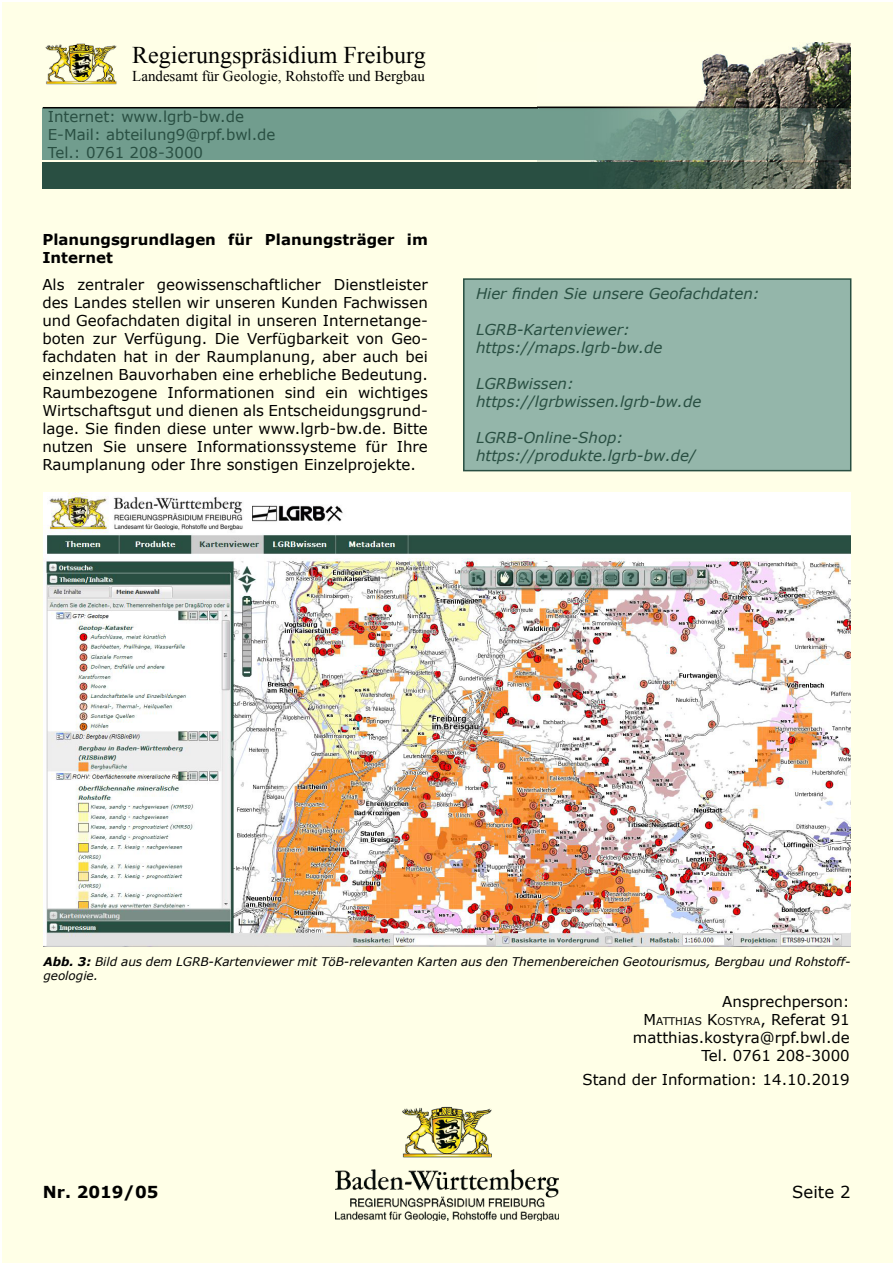
<style>
.page{position:relative;width:893px;height:1263px;background:#fff}
.page>*{position:absolute;margin:0;border:0;box-sizing:border-box;transform-origin:0 0}
.t1{font:24px "Times New Roman";color:#000}
.t2{font:700 16.5px "Verdana";color:#000}
.t3{font:16.5px "Verdana";color:#000}
.t4{font:15px/18px "Verdana";color:#000;text-align:justify}
.t5{font:italic 15px "Verdana";color:#294f42}
.t6{font:15px/18px "Verdana";color:#294f42}
.t7{font:700 15px/18px "Verdana";color:#000}
.t8{font:15px "Times New Roman";color:#000}
.t9{font:italic 12px/14.4px "Verdana";color:#000}
.t10{font:10.5px "Verdana";color:#000}
.s1{font-weight:700}
.s2{font-size:15px}
</style>
<div class="page">
<div style="left:2px;top:2px;width:891px;height:1261px;background:#ffffe7"></div>
<img style="left:537px;top:43px;width:313px;height:146px">
<div style="left:43px;top:162px;width:496px;height:27px;background:#294f42"></div>
<div style="left:43px;top:108px;width:496px;height:52px;background:#719d8e"></div>
<hr style="left:43px;top:107px;width:495px;height:1px;background:#000">
<img style="left:45px;top:43px;width:72px;height:42px">
<img style="left:335px;top:1106px;width:223px;height:114px">
<div style="left:463px;top:278px;width:388px;height:193px;background:#94b6aa;border:2px solid #294f42"></div>
<img style="left:44px;top:493px;width:806px;height:453px">
<h1 class="t1" style="left:132px;top:39px;width:295px">Regierungspräsidium Freiburg</h1>
<p class="t8" style="left:132px;top:66px;width:294px">Landesamt für Geologie, Rohstoffe und Bergbau</p>
<p class="t6" style="left:48px;top:108px;width:229px">Internet: www.lgrb-bw.de<br>E-Mail: abteilung9@rpf.bwl.de<br>Tel.: 0761 208-3000</p>
<p class="t7" style="left:42px;top:231px;width:387px">Planungsgrundlagen für Planungsträger im<br>Internet</p>
<p class="t4" style="left:42px;top:275px;width:387px">Als zentraler geowissenschaftlicher Dienstleister des Landes stellen wir unseren Kunden Fachwissen und Geofachdaten digital in unseren Internetange&shy;boten zur Verfügung. Die Verfügbarkeit von Geo&shy;fachdaten hat in der Raumplanung, aber auch bei einzelnen Bauvorhaben eine erhebliche Bedeutung.<br>Raumbezogene Informationen sind ein wichtiges Wirtschaftsgut und dienen als Entscheidungsgrund&shy;lage. Sie finden diese unter www.lgrb-bw.de. Bitte nutzen Sie unsere Informationssysteme für Ihre Raumplanung oder Ihre sonstigen Einzelprojekte.</p>
<p class="t5" style="left:476px;top:283px;width:285px">Hier finden Sie unsere Geofachdaten:</p>
<p class="t5" style="left:476px;top:319px;width:156px">LGRB-Kartenviewer:</p>
<p class="t5" style="left:476px;top:337px;width:188px">https://maps.lgrb-bw.de</p>
<p class="t5" style="left:476px;top:373px;width:99px">LGRBwissen:</p>
<p class="t5" style="left:476px;top:391px;width:227px">https://lgrbwissen.lgrb-bw.de</p>
<p class="t5" style="left:476px;top:427px;width:149px">LGRB-Online-Shop:</p>
<p class="t5" style="left:476px;top:445px;width:221px">https://produkte.lgrb-bw.de/</p>
<p class="t9" style="left:43px;top:954px;width:808px"><span class="s1">Abb. 3:</span> Bild aus dem LGRB-Kartenviewer mit TöB-relevanten Karten aus den Themenbereichen Geotourismus, Bergbau und Rohstoff&shy;geologie.</p>
<p class="t4" style="left:722px;top:992px;width:129px">Ansprechperson:</p>
<p class="t10" style="left:643px;top:1013px;width:208px"><span class="s2">M</span>ATTHIAS <span class="s2">K</span>OSTYRA<span class="s2">,</span> <span class="s2">Referat 91</span></p>
<p class="t4" style="left:633px;top:1028px;width:218px">matthias.kostyra@rpf.bwl.de</p>
<p class="t4" style="left:701px;top:1046px;width:150px">Tel. 0761 208-3000</p>
<p class="t4" style="left:582px;top:1070px;width:269px">Stand der Information: 14.10.2019</p>
<p class="t2" style="left:43px;top:1180px;width:117px">Nr. 2019/05</p>
<p class="t3" style="left:792px;top:1181px;width:60px">Seite 2</p>
</div>
